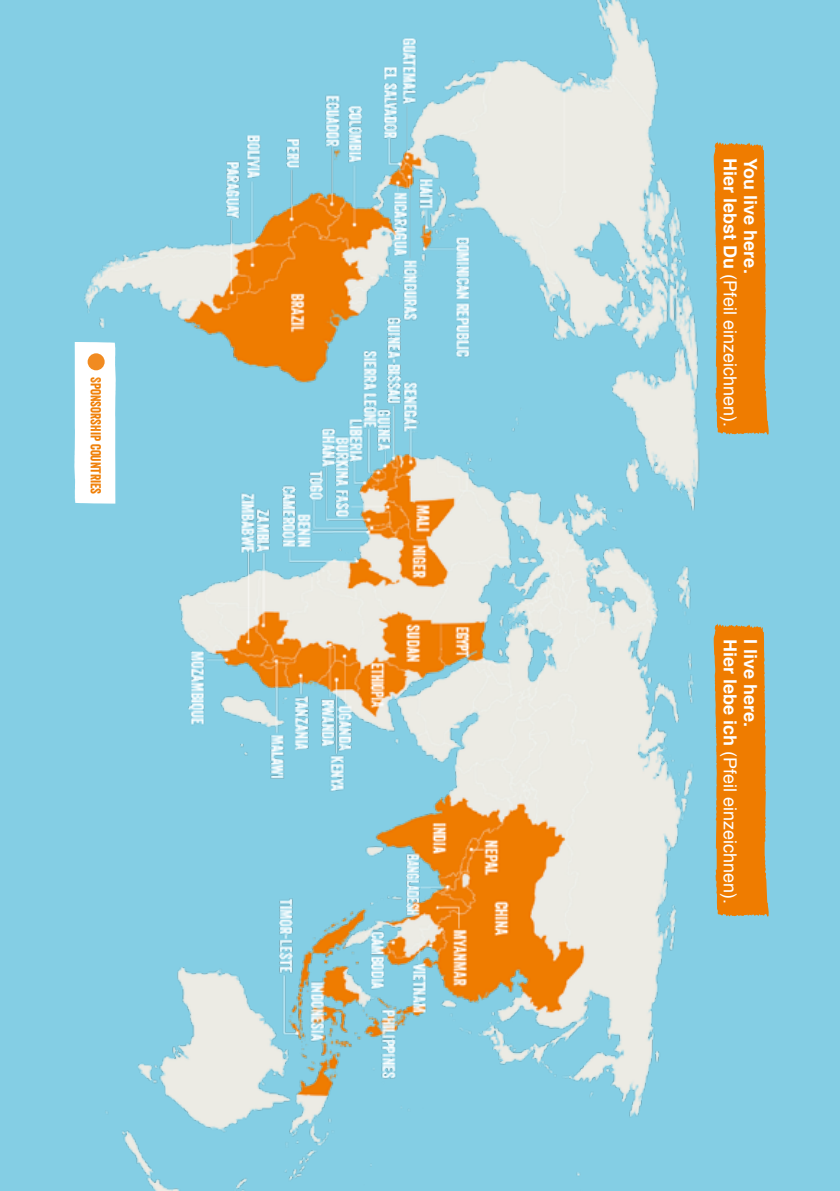
<style>
.page{position:relative;width:840px;height:1191px;background:#fff}
.page>*{position:absolute;margin:0;border:0;box-sizing:border-box;transform-origin:0 0}
.t1{font:18px "Helvetica";color:#fff}
.t2{font:700 18px "Helvetica";color:#fff}
.t3{font:14px "Veneer";color:#ef7c00}
.s1{font-weight:700}
</style>
<div class="page">
<div style="left:0;top:0;width:839px;height:1191px;background:#84cee4"></div>
<img style="left:80px;top:0;width:638px;height:1191px">
<svg style="left:713px;top:623px;width:55px;height:294px;background:#e2851b"></svg>
<svg style="left:713px;top:142px;width:55px;height:293px;background:#e2851a"></svg>
<div style="left:74px;top:342px;width:42px;height:161px;background:#fff"></div>
<div style="left:88px;top:353px;width:17px;height:17px;background:#f18b21;border-radius:50%"></div>
<p class="t3" style="left:104px;top:377px;width:119px;rotate:90deg">Sponsorship countries</p>
<p class="t1" style="left:745px;top:158px;width:271px;rotate:90deg"><span class="s1">Hier lebst Du</span> (Pfeil einzeichnen).</p>
<p class="t2" style="left:766px;top:158px;width:117px;rotate:90deg">You live here.</p>
<p class="t1" style="left:745px;top:638px;width:267px;rotate:90deg"><span class="s1">Hier lebe ich</span> (Pfeil einzeichnen).</p>
<p class="t2" style="left:766px;top:638px;width:90px;rotate:90deg">I live here.</p>
</div>
